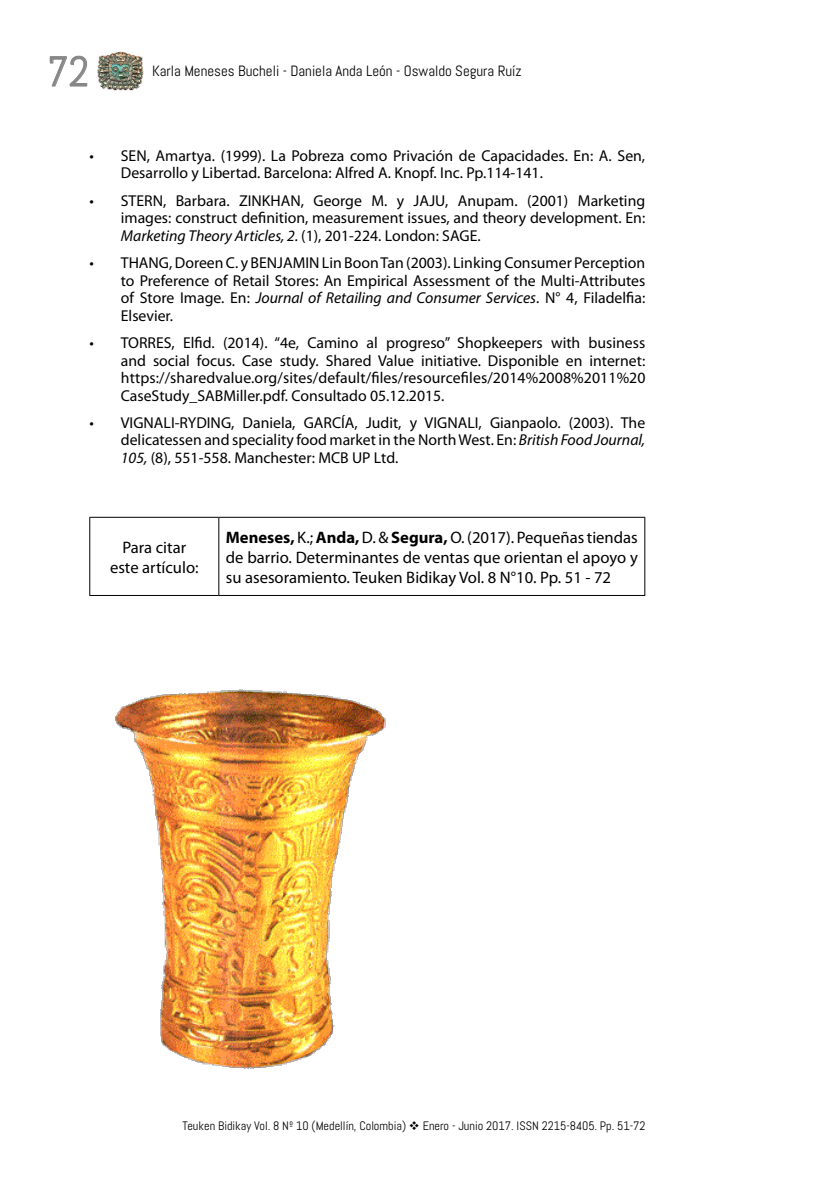
<style>
.page{position:relative;width:819px;height:1191px;background:#fff}
.page>*{position:absolute;margin:0;border:0;box-sizing:border-box;transform-origin:0 0}
.t1{font:42px "Abel";color:#878787}
.C__de_tex{font:16.62px/19.9px "Myriad Pro";color:#000;text-align:justify}
.t2{font:15.75px/17.5px "Myriad Pro";color:#000;text-align:justify}
.t3{font:14.88px "Abel";color:#000}
.t4{font:12.25px "Abel";color:#000}
.s1{font-style:italic}
.s2{font-weight:700}
</style>
<div class="page">
<img style="left:97px;top:52px;width:46px;height:39px">
<svg style="left:50px;top:56px;width:37px;height:31px"></svg>
<hr style="left:89px;top:517px;width:130px;height:1px;background:#000">
<hr style="left:89px;top:518px;width:1px;height:77px;background:#000">
<hr style="left:219px;top:517px;width:426px;height:1px;background:#000">
<hr style="left:218px;top:518px;width:1px;height:77px;background:#000">
<hr style="left:644px;top:518px;width:1px;height:77px;background:#000">
<hr style="left:89px;top:595px;width:130px;height:1px;background:#000">
<hr style="left:219px;top:595px;width:426px;height:1px;background:#000">
<img style="left:115px;top:689px;width:271px;height:380px">
<h1 class="t1" style="left:47px;top:45px;width:44px">72</h1>
<p class="t3" style="left:152px;top:61px;width:371px">Karla Meneses Bucheli - Daniela Anda León - Oswaldo Segura Ruíz</p>
<p class="t2" style="left:121px;top:146px;width:526px;text-indent:-31px">• SEN, Amartya. (1999). La Pobreza como Privación de Capacidades. En: A. Sen,<br>Desarrollo y Libertad. Barcelona: Alfred A. Knopf. Inc. Pp.114-141.</p>
<p class="t2" style="left:121px;top:191px;width:526px;text-indent:-31px">• STERN, Barbara. ZINKHAN, George M. y JAJU, Anupam. (2001) Marketing images: construct definition, measurement issues, and theory development. En:<br><span class="s1">Marketing Theory Articles, 2.</span> (1), 201-224. London: SAGE.</p>
<p class="t2" style="left:121px;top:254px;width:526px;text-indent:-31px">• THANG, Doreen C. y BENJAMIN Lin Boon Tan (2003). Linking Consumer Perception to Preference of Retail Stores: An Empirical Assessment of the Multi-Attributes of Store Image. En: <span class="s1">Journal of Retailing and Consumer Services</span>. N° 4, Filadelfia:<br>Elsevier.</p>
<p class="t2" style="left:121px;top:334px;width:526px;text-indent:-31px">• TORRES, Elfid. (2014). “4e, Camino al progreso” Shopkeepers with business and social focus. Case study. Shared Value initiative. Disponible en internet: https://sharedvalue.org/sites/default/files/resourcefiles/2014%2008%2011%20<br>CaseStudy_SABMiller.pdf. Consultado 05.12.2015.</p>
<p class="t2" style="left:121px;top:414px;width:526px;text-indent:-31px">• VIGNALI-RYDING, Daniela, GARCÍA, Judit, y VIGNALI, Gianpaolo. (2003). The delicatessen and speciality food market in the North West. En: <span class="s1">British Food Journal, 105,</span> (8), 551-558. Manchester: MCB UP Ltd.</p>
<p class="C__de_tex" style="left:122px;top:537px;width:65px">Para citar</p>
<p class="C__de_tex" style="left:110px;top:557px;width:90px">este artículo:</p>
<p class="C__de_tex" style="left:226px;top:527px;width:413px"><span class="s2">Meneses,</span> K.; <span class="s2">Anda,</span> D. &amp; <span class="s2">Segura,</span> O. (2017). Pequeñas tiendas de barrio. Determinantes de ventas que orientan el apoyo y su asesoramiento. Teuken Bidikay Vol. 8 N°10. Pp. 51 - 72</p>
<p class="t4" style="left:182px;top:1118px;width:464px">Teuken Bidikay Vol. 8 Nº 10 (Medellín, Colombia) ❖ Enero - Junio 2017. ISSN 2215-8405. Pp. 51-72</p>
</div>
